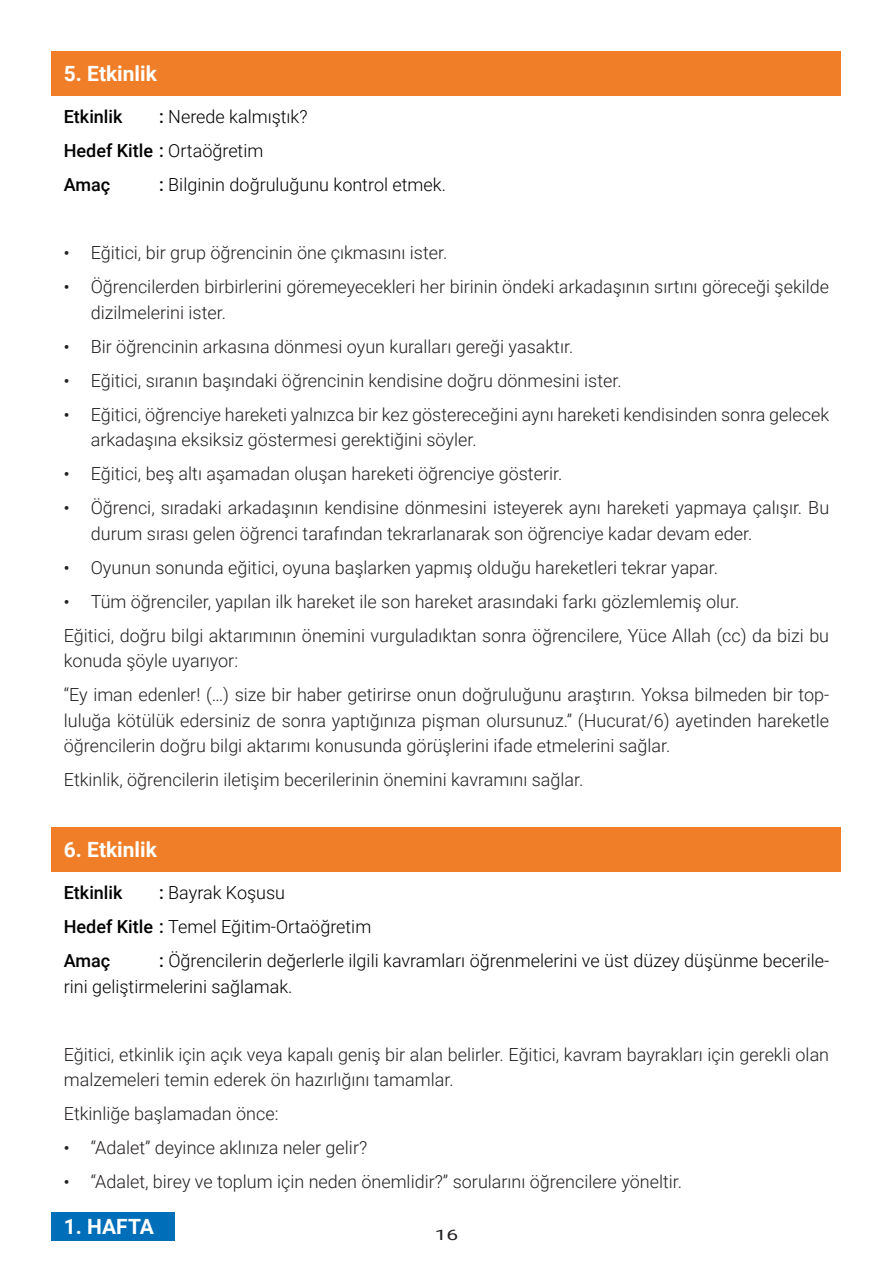
<style>
.page{position:relative;width:893px;height:1263px;background:#fff}
.page>*{position:absolute;margin:0;border:0;box-sizing:border-box;transform-origin:0 0}
.t1{font:700 21px "Roboto";color:#fff}
.t2{font:300 18px/25.5px "Roboto";color:#231f20}
.t3{font:300 18px/34px "Roboto";color:#000}
.t4{font:500 18px "Roboto";color:#000}
.t5{font:14.4px "Roboto";color:#231f20;scale:1.46 1}
.s1{font-weight:500}
.s2{font-weight:500;font-size:16.5px}
</style>
<div class="page">
<div style="left:51px;top:51px;width:789px;height:45px;background:#f07e28"></div>
<div style="left:51px;top:1212px;width:123px;height:28px;background:#006eb9"></div>
<div style="left:51px;top:827px;width:789px;height:45px;background:#f07e28"></div>
<p class="t1" style="left:64px;top:59px;width:95px">5. Etkinlik</p>
<p class="t3" style="left:64px;top:99px;width:245px;text-indent:95px"><span class="s1">:</span> Nerede kalmıştık?<br><span class="s1">Hedef Kitle :</span> Ortaöğretim<br><span class="s1">Amaç</span></p>
<p class="t4" style="left:64px;top:104px;width:60px">Etkinlik</p>
<p class="t3" style="left:159px;top:167px;width:288px"><span class="s1">:</span> Bilginin doğruluğunu kontrol etmek.</p>
<p class="t2" style="left:64px;top:239px;width:385px"><span class="s2">•</span> Eğitici, bir grup öğrencinin öne çıkmasını ister.</p>
<p class="t2" style="left:91px;top:273px;width:740px;text-indent:-27px"><span class="s2">•</span> Öğrencilerden birbirlerini göremeyecekleri her birinin öndeki arkadaşının sırtını göreceği şekilde dizilmelerini ister.</p>
<p class="t2" style="left:64px;top:333px;width:511px"><span class="s2">•</span> Bir öğrencinin arkasına dönmesi oyun kuralları gereği yasaktır.</p>
<p class="t2" style="left:64px;top:367px;width:559px"><span class="s2">•</span> Eğitici, sıranın başındaki öğrencinin kendisine doğru dönmesini ister.</p>
<p class="t2" style="left:91px;top:401px;width:740px;text-indent:-27px"><span class="s2">•</span> Eğitici, öğrenciye hareketi yalnızca bir kez göstereceğini aynı hareketi kendisinden sonra gelecek arkadaşına eksiksiz göstermesi gerektiğini söyler.</p>
<p class="t2" style="left:64px;top:460px;width:500px"><span class="s2">•</span> Eğitici, beş altı aşamadan oluşan hareketi öğrenciye gösterir.</p>
<p class="t2" style="left:91px;top:494px;width:740px;text-indent:-27px"><span class="s2">•</span> Öğrenci, sıradaki arkadaşının kendisine dönmesini isteyerek aynı hareketi yapmaya çalışır. Bu durum sırası gelen öğrenci tarafından tekrarlanarak son öğrenciye kadar devam eder.</p>
<p class="t2" style="left:64px;top:554px;width:656px"><span class="s2">•</span> Oyunun sonunda eğitici, oyuna başlarken yapmış olduğu hareketleri tekrar yapar.</p>
<p class="t2" style="left:64px;top:583px;width:767px;line-height:34px"><span class="s2">•</span> Tüm öğrenciler, yapılan ilk hareket ile son hareket arasındaki farkı gözlemlemiş olur.<br>Eğitici, doğru bilgi aktarımının önemini vurguladıktan sonra öğrencilere, Yüce Allah (cc) da bizi bu</p>
<p class="t2" style="left:64px;top:643px;width:767px;line-height:34px">konuda şöyle uyarıyor:<br>“Ey iman edenler! (…) size bir haber getirirse onun doğruluğunu araştırın. Yoksa bilmeden bir top-</p>
<p class="t2" style="left:64px;top:707px;width:767px">luluğa kötülük edersiniz de sonra yaptığınıza pişman olursunuz.” (Hucurat/6) ayetinden hareketle öğrencilerin doğru bilgi aktarımı konusunda görüşlerini ifade etmelerini sağlar.</p>
<p class="t2" style="left:64px;top:766px;width:521px">Etkinlik, öğrencilerin iletişim becerilerinin önemini kavramını sağlar.</p>
<p class="t1" style="left:64px;top:835px;width:95px">6. Etkinlik</p>
<p class="t3" style="left:64px;top:875px;width:309px;text-indent:95px"><span class="s1">:</span> Bayrak Koşusu<br><span class="s1">Hedef Kitle :</span> Temel Eğitim-Ortaöğretim<br><span class="s1">Amaç</span></p>
<p class="t4" style="left:64px;top:880px;width:60px">Etkinlik</p>
<p class="t3" style="left:64px;top:947px;width:767px;line-height:25.5px;text-indent:95px"><span class="s1">:</span> Öğrencilerin değerlerle ilgili kavramları öğrenmelerini ve üst düzey düşünme becerile&shy;rini geliştirmelerini sağlamak.</p>
<p class="t2" style="left:64px;top:1041px;width:767px">Eğitici, etkinlik için açık veya kapalı geniş bir alan belirler. Eğitici, kavram bayrakları için gerekli olan malzemeleri temin ederek ön hazırlığını tamamlar.</p>
<p class="t2" style="left:64px;top:1100px;width:216px">Etkinliğe başlamadan önce:</p>
<p class="t2" style="left:64px;top:1134px;width:305px"><span class="s2">•</span> “Adalet” deyince aklınıza neler gelir?</p>
<p class="t2" style="left:64px;top:1168px;width:620px"><span class="s2">•</span> “Adalet, birey ve toplum için neden önemlidir?” sorularını öğrencilere yöneltir.</p>
<p class="t1" style="left:64px;top:1217px;width:92px">1. HAFTA</p>
<p class="t5" style="left:435px;top:1227px;width:18px">16</p>
</div>
